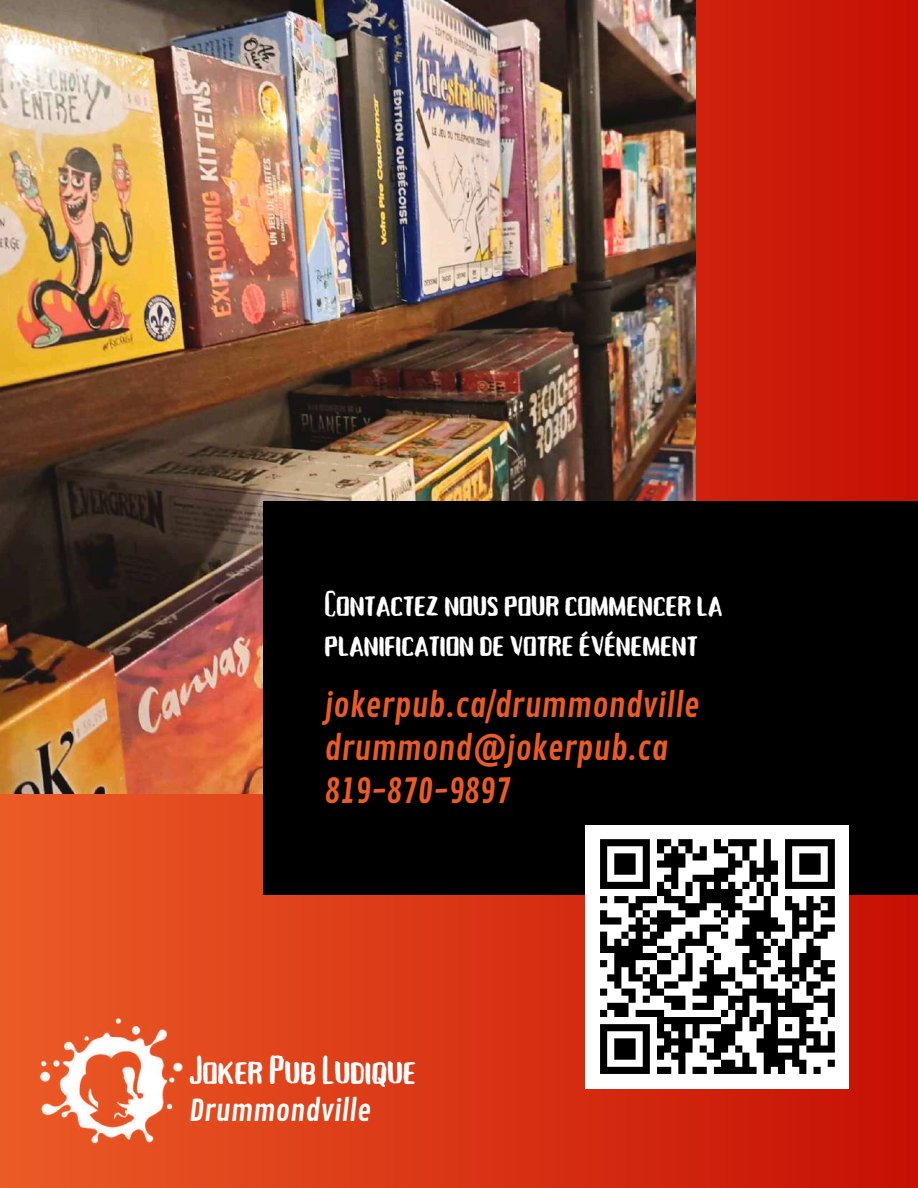
<style>
.page{position:relative;width:918px;height:1188px;background:#fff}
.page>*{position:absolute;margin:0;border:0;box-sizing:border-box;transform-origin:0 0}
.t1{font:40.2px "Tallow Sans TC Brush";color:#fff}
.t2{font:36px/40.5px "Tallow Sans TC Brush";color:#fff}
.t3{font:33px/42.8px "Contrail One";color:#eb5b26}
.t4{font:29.25px "Contrail One";color:#fff}
</style>
<div class="page">
<div style="left:0;top:0;width:918px;height:1188px;background:linear-gradient(to right,#eb5b26,#c61106)"></div>
<img style="left:0;top:0;width:696px;height:793px">
<div style="left:263px;top:502px;width:655px;height:393px;background:#000"></div>
<img style="left:35px;top:1014px;width:152px;height:135px">
<div style="left:586px;top:825px;width:263px;height:263px;background:#fff"></div>
<svg style="left:600px;top:839px;width:235px;height:235px"></svg>
<p class="t2" style="left:325px;top:584px;width:400px">Contactez nouspourcommencerla planification devotreévénement</p>
<p class="t3" style="left:325px;top:686px;width:377px">jokerpub.ca/drummondville drummond@jokerpub.ca<br>819-870-9897</p>
<p class="t1" style="left:189px;top:1048px;width:229px">JokerPubLudique</p>
<p class="t4" style="left:189px;top:1093px;width:184px">Drummondville</p>
</div>
